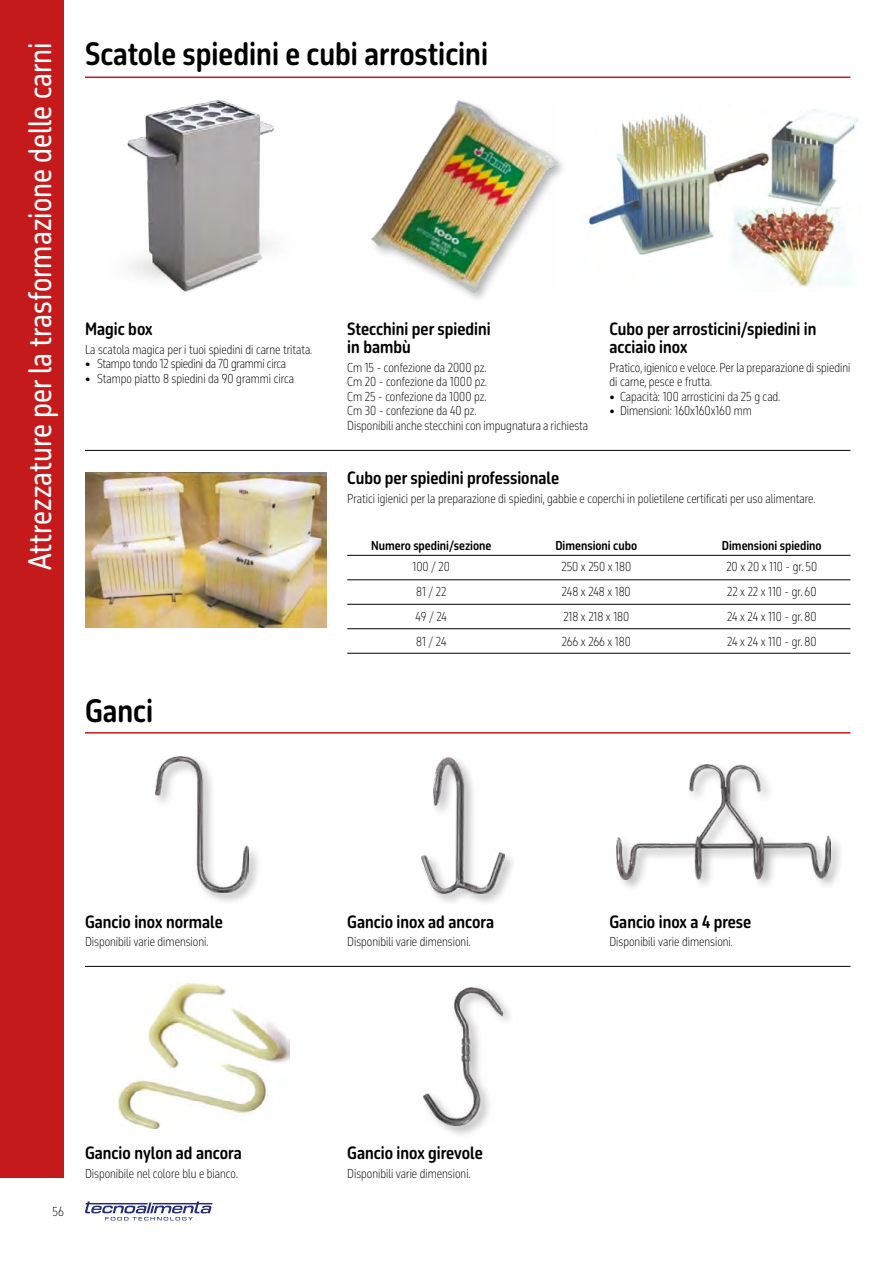
<style>
.page{position:relative;width:893px;height:1263px;background:#fff}
.page>*{position:absolute;margin:0;border:0;box-sizing:border-box;transform-origin:0 0}
.t1{font:30px "October Condensed DL";color:#fff}
.t2{font:700 30px "October Condensed DL";color:#000}
.t3{font:700 16.5px/18px "October Condensed DL";color:#000}
.t4{font:200 12px/14.4px "October Condensed DL";color:#000}
.t5{font:700 12px "October Condensed DL";color:#000}
.t6{font:200 12px "October Condensed DL";letter-spacing:-.02em;color:#000}
</style>
<div class="page">
<svg style="left:85px;top:1201px;width:128px;height:19px"></svg>
<div style="left:0;top:0;width:64px;height:1178px;background:#c51a1b"></div>
<hr style="left:85px;top:77px;width:765px;height:1px;background:#c51a1b">
<img style="left:127px;top:100px;width:148px;height:192px">
<div style="left:419px;top:754px;width:98px;height:153px;background:#000;opacity:.3"></div>
<img style="left:421px;top:757px;width:83px;height:136px">
<div style="left:421px;top:984px;width:95px;height:155px;background:#000;opacity:.3"></div>
<img style="left:423px;top:987px;width:79px;height:138px">
<div style="left:152px;top:754px;width:110px;height:152px;background:#000;opacity:.3"></div>
<img style="left:155px;top:757px;width:93px;height:135px">
<div style="left:614px;top:762px;width:231px;height:130px;background:#000;opacity:.3"></div>
<img style="left:617px;top:764px;width:214px;height:115px">
<img style="left:118px;top:984px;width:171px;height:144px">
<hr style="left:85px;top:966px;width:765px;height:1px;background:#000">
<hr style="left:347px;top:555px;width:503px;height:1px;background:#000">
<hr style="left:347px;top:579px;width:503px;height:1px;background:#000">
<hr style="left:347px;top:604px;width:503px;height:1px;background:#000">
<hr style="left:347px;top:628px;width:503px;height:1px;background:#000">
<hr style="left:347px;top:653px;width:503px;height:1px;background:#000">
<hr style="left:85px;top:732px;width:765px;height:1px;background:#c51a1b">
<img style="left:588px;top:109px;width:271px;height:178px">
<img style="left:372px;top:101px;width:185px;height:191px">
<img style="left:85px;top:472px;width:241px;height:155px">
<hr style="left:85px;top:450px;width:765px;height:1px;background:#000">
<h1 class="t1" style="left:21px;top:570px;width:529px;rotate:-90deg">Attrezzature per la trasformazione delle carni</h1>
<h1 class="t2" style="left:85px;top:35px;width:405px">Scatole spiedini e cubi arrosticini</h1>
<h2 class="t3" style="left:85px;top:320px;width:69px">Magic box</h2>
<p class="t4" style="left:85px;top:342px;width:229px">La scatola magica per i tuoi spiedini di carne tritata.</p>
<p class="t6" style="left:85px;top:356px;width:203px">• Stampo tondo 12 spiedini da 70 grammi circa</p>
<p class="t4" style="left:85px;top:371px;width:210px">• Stampo piatto 8 spiedini da 90 grammi circa</p>
<h2 class="t3" style="left:347px;top:320px;width:145px">Stecchini per spiedini in bambù</h2>
<p class="t4" style="left:347px;top:360px;width:242px">Cm 15 - confezione da 2000 pz.<br>Cm 20 - confezione da 1000 pz.<br>Cm 25 - confezione da 1000 pz.<br>Cm 30 - confezione da 40 pz.<br>Disponibili anche stecchini con impugnatura a richiesta</p>
<h2 class="t3" style="left:609px;top:320px;width:208px">Cubo per arrosticini/spiedini in acciaio inox</h2>
<p class="t4" style="left:609px;top:360px;width:242px">Pratico, igienico e veloce. Per la preparazione di spiedini di carne, pesce e frutta.</p>
<p class="t4" style="left:609px;top:389px;width:172px">• Capacità: 100 arrosticini da 25 g cad.</p>
<p class="t4" style="left:609px;top:403px;width:144px">• Dimensioni: 160x160x160 mm</p>
<h2 class="t3" style="left:347px;top:470px;width:213px">Cubo per spiedini professionale</h2>
<p class="t4" style="left:347px;top:491px;width:470px">Pratici igienici per la preparazione di spiedini, gabbie e coperchi in polietilene certificati per uso alimentare.</p>
<h1 class="t2" style="left:85px;top:691px;width:70px">Ganci</h1>
<p class="t5" style="left:371px;top:537px;width:122px">Numero spedini/sezione</p>
<p class="t5" style="left:555px;top:537px;width:83px">Dimensioni cubo</p>
<p class="t5" style="left:722px;top:537px;width:101px">Dimensioni spiedino</p>
<p class="t4" style="left:413px;top:559px;width:39px">100 / 20</p>
<p class="t4" style="left:561px;top:559px;width:71px">250 x 250 x 180</p>
<p class="t4" style="left:726px;top:559px;width:92px">20 x 20 x 110 - gr. 50</p>
<p class="t4" style="left:416px;top:584px;width:32px">81 / 22</p>
<p class="t4" style="left:562px;top:584px;width:70px">248 x 248 x 180</p>
<p class="t4" style="left:727px;top:584px;width:91px">22 x 22 x 110 - gr. 60</p>
<p class="t4" style="left:416px;top:609px;width:33px">49 / 24</p>
<p class="t4" style="left:563px;top:609px;width:67px">218 x 218 x 180</p>
<p class="t4" style="left:727px;top:609px;width:91px">24 x 24 x 110 - gr. 80</p>
<p class="t4" style="left:416px;top:635px;width:32px">81 / 24</p>
<p class="t4" style="left:562px;top:635px;width:71px">266 x 266 x 180</p>
<p class="t4" style="left:727px;top:635px;width:91px">24 x 24 x 110 - gr. 80</p>
<h2 class="t3" style="left:85px;top:913px;width:139px">Gancio inox normale</h2>
<p class="t4" style="left:85px;top:934px;width:125px">Disponibili varie dimensioni.</p>
<h2 class="t3" style="left:347px;top:913px;width:148px">Gancio inox ad ancora</h2>
<p class="t4" style="left:347px;top:934px;width:125px">Disponibili varie dimensioni.</p>
<h2 class="t3" style="left:609px;top:913px;width:143px">Gancio inox a 4 prese</h2>
<p class="t4" style="left:609px;top:934px;width:125px">Disponibili varie dimensioni.</p>
<p class="t4" style="left:53px;top:1204px;width:13px">56</p>
<h2 class="t3" style="left:85px;top:1144px;width:158px">Gancio nylon ad ancora</h2>
<p class="t4" style="left:85px;top:1166px;width:154px">Disponibile nel colore blu e bianco.</p>
<h2 class="t3" style="left:347px;top:1144px;width:137px">Gancio inox girevole</h2>
<p class="t4" style="left:347px;top:1166px;width:125px">Disponibili varie dimensioni.</p>
</div>
